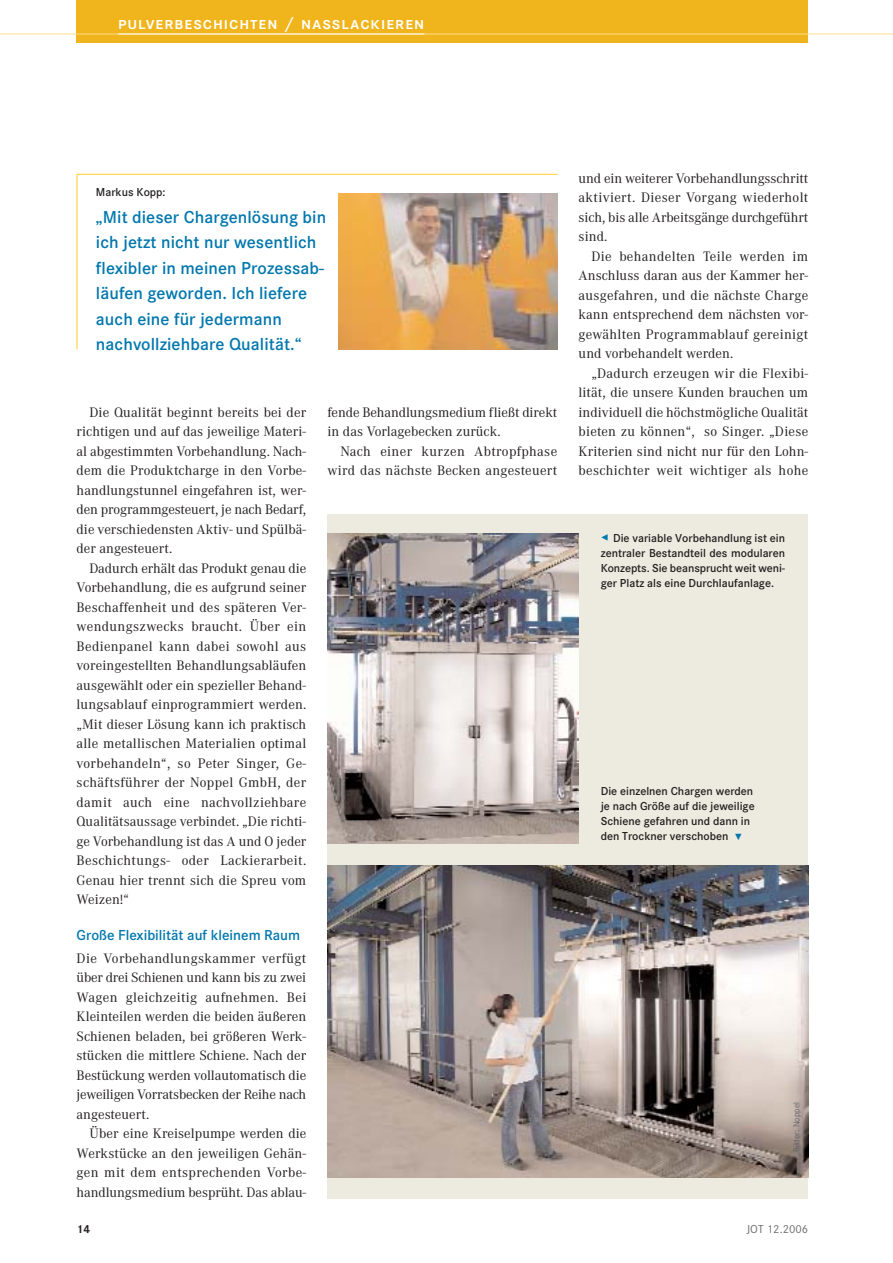
<style>
.page{position:relative;width:893px;height:1263px;background:#fff}
.page>*{position:absolute;margin:0;border:0;box-sizing:border-box;transform-origin:0 0}
.t1{font:600 18px/25.5px "Corporate S";letter-spacing:.005em;color:#0077ad}
.t2{font:600 18px "Corporate SSC";letter-spacing:.05em;color:#fff}
.t3{font:600 15px "Corporate S";color:#0077ad}
.t4{font:14.25px/19.5px "Corporate A";letter-spacing:.005em;color:#231f1f;text-align:justify}
.t5{font:600 12px/15px "Corporate S";color:#231f1f}
.t6{font:12px "Corporate S";color:#6c6d70}
.t7{font:700 12px "Corporate S";color:#231f1f}
.t8{font:300 9px "Corporate S";letter-spacing:.005em;color:#57585b}
.s1{font-family:"The Sans Bold Expert";font-weight:400;font-size:9px;color:#0077ad}
</style>
<div class="page">
<div style="left:77px;top:0;width:731px;height:43px;background:#f0b41c"></div>
<hr style="left:0;top:34px;width:892px;height:1px;background:#ffde89">
<hr style="left:118px;top:34px;width:306px;height:1px;background:#fff">
<div style="left:327px;top:514px;width:481px;height:685px;background:#edebe0"></div>
<img style="left:327px;top:534px;width:251px;height:310px">
<img style="left:327px;top:865px;width:481px;height:312px">
<img style="left:338px;top:193px;width:219px;height:156px">
<hr style="left:77px;top:174px;width:480px;height:1px;background:#ffcc31">
<hr style="left:77px;top:174px;width:1px;height:175px;background:#ffcc31">
<p class="t2" style="left:118px;top:13px;width:308px">pulverbeschichten / nasslackieren</p>
<p class="t5" style="left:96px;top:185px;width:71px">Markus Kopp:</p>
<p class="t1" style="left:96px;top:206px;width:232px">„Mit dieser Chargenlösung bin ich jetzt nicht nur wesentlich flexibler in meinen Prozessab&shy;läufen geworden. Ich liefere auch eine für jedermann nachvollziehbare Qualität.“</p>
<p class="t4" style="left:77px;top:404px;width:231px;text-indent:13px">Die Qualität beginnt bereits bei der richtigen und auf das jeweilige Materi&shy;al abgestimmten Vorbehandlung. Nach&shy;dem die Produktcharge in den Vorbe&shy;handlungstunnel eingefahren ist, wer&shy;den programmgesteuert, je nach Bedarf, die verschiedensten Aktiv- und Spülbä&shy;der angesteuert.</p>
<p class="t4" style="left:77px;top:560px;width:231px;text-indent:13px">Dadurch erhält das Produkt genau die Vorbehandlung, die es aufgrund seiner Beschaffenheit und des späteren Ver&shy;wendungszwecks braucht. Über ein Bedienpanel kann dabei sowohl aus voreingestellten Behandlungsabläufen ausgewählt oder ein spezieller Behand&shy;lungsablauf einprogrammiert werden. „Mit dieser Lösung kann ich praktisch alle metallischen Materialien optimal vorbehandeln“, so Peter Singer, Ge&shy;schäftsführer der Noppel GmbH, der damit auch eine nachvollziehbare Qualitätsaussage verbindet. „Die richti&shy;ge Vorbehandlung ist das A und O jeder Beschichtungs- oder Lackierarbeit.<br>Genau hier trennt sich die Spreu vom Weizen!“</p>
<p class="t3" style="left:77px;top:931px;width:225px">Große Flexibilität auf kleinem Raum</p>
<p class="t4" style="left:77px;top:950px;width:231px">Die Vorbehandlungskammer verfügt über drei Schienen und kann bis zu zwei Wagen gleichzeitig aufnehmen. Bei Kleinteilen werden die beiden äußeren Schienen beladen, bei größeren Werk&shy;stücken die mittlere Schiene. Nach der Bestückung werden vollautomatisch die jeweiligen Vorratsbecken der Reihe nach angesteuert.</p>
<p class="t4" style="left:77px;top:1126px;width:231px;text-indent:13px">Über eine Kreiselpumpe werden die Werkstücke an den jeweiligen Gehän&shy;gen mit dem entsprechenden Vorbe&shy;handlungsmedium besprüht. Das ablau-</p>
<p class="t4" style="left:327px;top:404px;width:231px">fende Behandlungsmedium fließt direkt in das Vorlagebecken zurück.</p>
<p class="t4" style="left:327px;top:443px;width:231px;text-align:right">Nach einer kurzen Abtropfphase wird das nächste Becken angesteuert</p>
<p class="t4" style="left:578px;top:170px;width:231px">und ein weiterer Vorbehandlungsschritt aktiviert. Dieser Vorgang wiederholt sich, bis alle Arbeitsgänge durchgeführt sind.</p>
<p class="t4" style="left:578px;top:248px;width:231px;text-indent:13px">Die behandelten Teile werden im Anschluss daran aus der Kammer her&shy;ausgefahren, und die nächste Charge kann entsprechend dem nächsten vor&shy;gewählten Programmablauf gereinigt und vorbehandelt werden.</p>
<p class="t4" style="left:578px;top:365px;width:231px;text-indent:13px">„Dadurch erzeugen wir die Flexibi&shy;lität, die unsere Kunden brauchen um individuell die höchstmögliche Qualität bieten zu können“, so Singer. „Diese Kriterien sind nicht nur für den Lohn&shy;beschichter weit wichtiger als hohe</p>
<p class="t5" style="left:600px;top:532px;width:186px;text-align:justify"><span class="s1">¯</span> Die variable Vorbehandlung ist ein zentraler Bestandteil des modularen Konzepts. Sie beansprucht weit weni&shy;ger Platz als eine Durchlaufanlage.</p>
<p class="t5" style="left:600px;top:785px;width:155px">Die einzelnen Chargen werden je nach Größe auf die jeweilige<br>Schiene gefahren und dann in den Trockner verschoben <span class="s1">˙</span></p>
<p class="t8" style="left:793px;top:1152px;width:52px;rotate:-90deg">Bilder: Noppel</p>
<p class="t7" style="left:77px;top:1225px;width:15px">14</p>
<p class="t6" style="left:746px;top:1225px;width:63px">JOT 12.2006</p>
</div>
